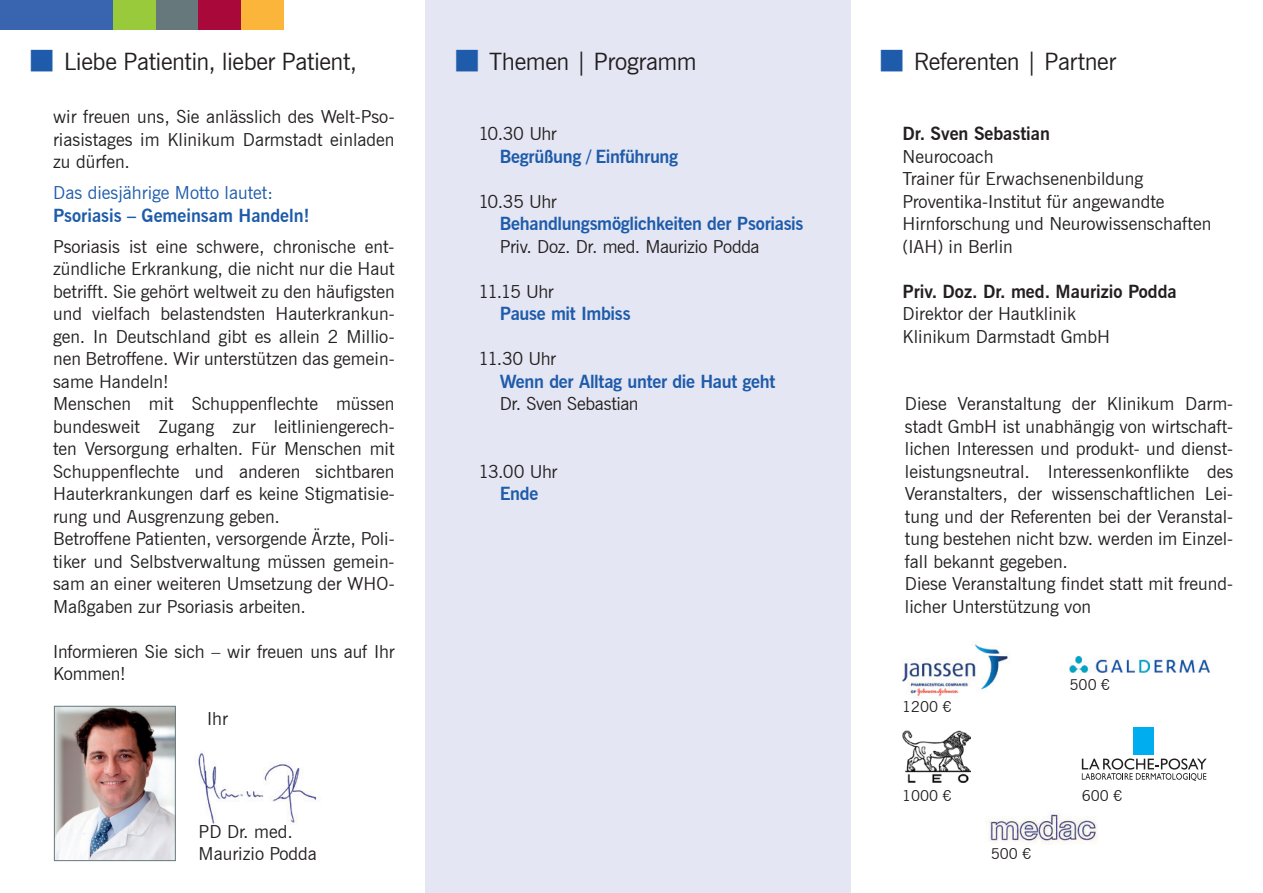
<style>
.page{position:relative;width:1263px;height:893px;background:#fff}
.page>*{position:absolute;margin:0;border:0;box-sizing:border-box;transform-origin:0 0}
.t1{font:24px "News Gothic BT";letter-spacing:-.015em;color:#231f20}
.t2{font:18px/22.5px "News Gothic BT";color:#231f20}
.t3{font:700 18px "News Gothic BT";letter-spacing:-.015em;color:#1e5baa}
.t4{font:700 18px "News Gothic BT";color:#231f20}
.t5{font:18px "News Gothic BT";letter-spacing:-.025em;color:#231f20}
.t6{font:18px "News Gothic BT";color:#1e5baa}
.t7{font:18px "News Gothic BT";letter-spacing:-.02em;color:#231f20}
.t8{font:15px "News Gothic BT";color:#231f20}
.s1{font-family:"European Pi Three";color:#1e5baa}
</style>
<div class="page">
<div style="left:425px;top:0;width:425px;height:893px;background:#e4e6f3"></div>
<div style="left:0;top:0;width:113px;height:30px;background:#3964b0"></div>
<div style="left:113px;top:0;width:43px;height:30px;background:#99ca3b"></div>
<div style="left:156px;top:0;width:42px;height:30px;background:#67787d"></div>
<div style="left:198px;top:0;width:43px;height:30px;background:#a9093a"></div>
<div style="left:241px;top:0;width:42px;height:30px;background:#fcb53b"></div>
<img style="left:56px;top:708px;width:118px;height:151px">
<div style="left:54px;top:706px;width:122px;height:155px;border:1px solid #67787d"></div>
<img style="left:198px;top:752px;width:119px;height:73px">
<img style="left:1069px;top:657px;width:140px;height:15px">
<img style="left:902px;top:730px;width:68px;height:52px">
<div style="left:1134px;top:727px;width:20px;height:28px;background:#00aeef"></div>
<svg style="left:1082px;top:758px;width:124px;height:23px"></svg>
<img style="left:902px;top:644px;width:106px;height:52px">
<img style="left:986px;top:812px;width:111px;height:32px">
<h1 class="t1" style="left:30px;top:47px;width:329px"><span class="s1">N</span> Liebe Patientin, lieber Patient,</h1>
<h1 class="t1" style="left:880px;top:47px;width:238px"><span class="s1">N</span> Referenten | Partner</h1>
<h1 class="t1" style="left:455px;top:47px;width:243px"><span class="s1">N</span> Themen | Programm</h1>
<p class="t2" style="left:53px;top:105px;width:343px;text-align:justify">wir freuen uns, Sie anlässlich des Welt-Pso&shy;riasistages im Klinikum Darmstadt einladen zu dürfen.</p>
<p class="t6" style="left:53px;top:182px;width:221px">Das diesjährige Motto lautet:</p>
<p class="t3" style="left:53px;top:204px;width:258px">Psoriasis – Gemeinsam Handeln!</p>
<p class="t2" style="left:53px;top:235px;width:343px">Psoriasis ist eine schwere, chronische ent&shy;zündliche Erkrankung, die nicht nur die Haut betrifft. Sie gehört weltweit zu den häufigsten und vielfach belastendsten Hauterkrankun&shy;gen. In Deutschland gibt es allein 2 Millio&shy;nen Betroffene. Wir unterstützen das gemein&shy;same Handeln!<br>Menschen mit Schuppenflechte müssen bundesweit Zugang zur leitliniengerech&shy;ten Versorgung erhalten. Für Menschen mit Schuppenflechte und anderen sichtbaren Hauterkrankungen darf es keine Stigmatisie&shy;rung und Ausgrenzung geben.<br>Betroffene Patienten, versorgende Ärzte, Poli&shy;tiker und Selbstverwaltung müssen gemein&shy;sam an einer weiteren Umsetzung der WHO-Maßgaben zur Psoriasis arbeiten.</p>
<p class="t2" style="left:53px;top:640px;width:343px">Informieren Sie sich – wir freuen uns auf Ihr<br>Kommen!</p>
<p class="t2" style="left:207px;top:708px;width:22px">Ihr</p>
<p class="t2" style="left:199px;top:820px;width:120px">PD Dr. med.<br>Maurizio Podda</p>
<p class="t2" style="left:478px;top:123px;width:80px">10.30 Uhr</p>
<p class="t3" style="left:500px;top:145px;width:180px">Begrüßung / Einführung</p>
<p class="t2" style="left:478px;top:190px;width:80px">10.35 Uhr</p>
<p class="t3" style="left:500px;top:213px;width:305px">Behandlungsmöglichkeiten der Psoriasis</p>
<p class="t5" style="left:500px;top:236px;width:261px">Priv. Doz. Dr. med. Maurizio Podda</p>
<p class="t2" style="left:478px;top:280px;width:77px">11.15 Uhr</p>
<p class="t3" style="left:500px;top:303px;width:132px">Pause mit Imbiss</p>
<p class="t2" style="left:478px;top:348px;width:79px">11.30 Uhr</p>
<p class="t3" style="left:500px;top:370px;width:277px">Wenn der Alltag unter die Haut geht</p>
<p class="t7" style="left:500px;top:393px;width:140px">Dr. Sven Sebastian</p>
<p class="t2" style="left:478px;top:460px;width:80px">13.00 Uhr</p>
<p class="t3" style="left:500px;top:483px;width:40px">Ende</p>
<p class="t4" style="left:902px;top:123px;width:149px">Dr. Sven Sebastian</p>
<p class="t2" style="left:902px;top:145px;width:310px">Neurocoach<br>Trainer für Erwachsenenbildung<br>Proventika-Institut für angewandte<br>Hirnforschung und Neurowissenschaften (IAH) in Berlin</p>
<p class="t4" style="left:902px;top:280px;width:276px">Priv. Doz. Dr. med. Maurizio Podda</p>
<p class="t2" style="left:902px;top:303px;width:209px">Direktor der Hautklinik<br>Klinikum Darmstadt GmbH</p>
<p class="t2" style="left:905px;top:393px;width:330px">Diese Veranstaltung der Klinikum Darm&shy;stadt GmbH ist unabhängig von wirtschaft&shy;lichen Interessen und produkt- und dienst&shy;leistungsneutral. Interessenkonflikte des Veranstalters, der wissenschaftlichen Lei&shy;tung und der Referenten bei der Veranstal&shy;tung bestehen nicht bzw. werden im Einzel&shy;fall bekannt gegeben.<br>Diese Veranstaltung findet statt mit freund&shy;licher Unterstützung von</p>
<p class="t8" style="left:902px;top:698px;width:51px">1200 €</p>
<p class="t8" style="left:1069px;top:675px;width:42px">500 €</p>
<p class="t8" style="left:902px;top:786px;width:51px">1000 €</p>
<p class="t8" style="left:1082px;top:787px;width:42px">600 €</p>
<p class="t8" style="left:991px;top:844px;width:42px">500 €</p>
</div>
